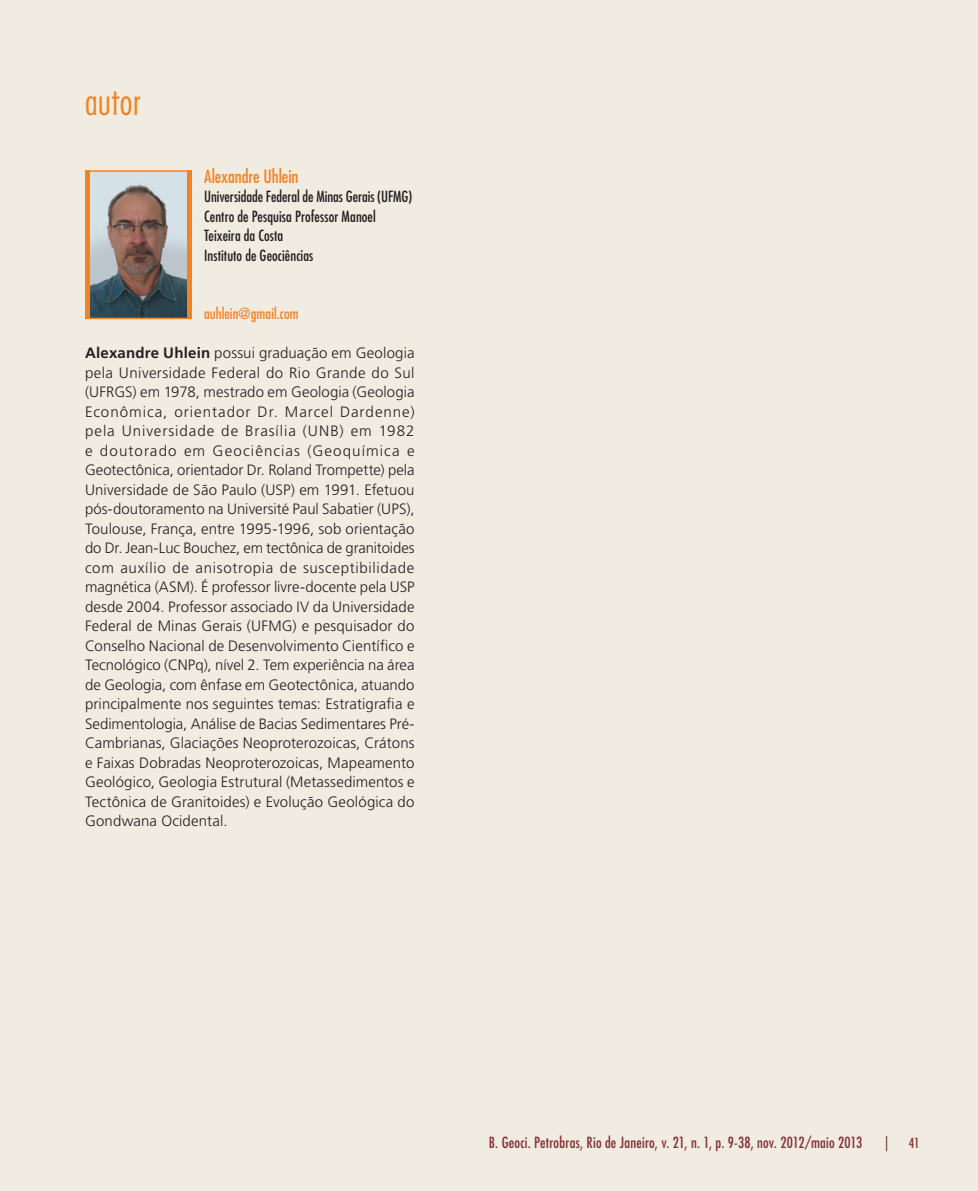
<style>
.page{position:relative;width:978px;height:1191px;background:#f1ece2}
.page>*{position:absolute;margin:0;border:0;box-sizing:border-box;transform-origin:0 0}
.t1{font:300 condensed 36px "Futura Std";letter-spacing:.015em;color:#f58220}
.t2{font:condensed 18px "Futura Std";color:#f58220}
.t3{font:300 15px/19.5px "Frutiger LT Std";letter-spacing:.01em;color:#231f20;text-align:justify}
.t4{font:condensed 15px/19.5px "Futura Std";letter-spacing:.005em;color:#231f20}
.t5{font:condensed 15px "Futura Std";letter-spacing:.015em;color:#843034}
.t6{font:condensed 15px "Futura Std";letter-spacing:.005em;color:#f58220}
.t7{font:condensed 13.5px "Futura Std";color:#843034}
.s1{font-weight:700}
</style>
<div class="page">
<img style="left:89px;top:173px;width:98px;height:143px">
<div style="left:85px;top:170px;width:106px;height:149px;border:2px solid #f58220"></div>
<hr style="left:85px;top:170px;width:4px;height:149px;background:#f58220">
<hr style="left:187px;top:170px;width:4px;height:149px;background:#f58220">
<h1 class="t1" style="left:85px;top:80px;width:57px">autor</h1>
<p class="t2" style="left:204px;top:165px;width:96px">Alexandre Uhlein</p>
<p class="t4" style="left:204px;top:187px;width:210px">Universidade Federal de Minas Gerais (UFMG)<br>Centro de Pesquisa Professor Manoel<br>Teixeira da Costa<br>Instituto de Geociências</p>
<p class="t6" style="left:204px;top:305px;width:96px">auhlein@gmail.com</p>
<p class="t3" style="left:85px;top:343px;width:331px"><span class="s1">Alexandre Uhlein</span> possui graduação em Geologia pela Universidade Federal do Rio Grande do Sul (UFRGS) em 1978, mestrado em Geologia (Geologia Econômica, orientador Dr. Marcel Dardenne) pela Universidade de Brasília (UNB) em 1982 e doutorado em Geociências (Geoquímica e Geotectônica, orientador Dr. Roland Trompette) pela Universidade de São Paulo (USP) em 1991. Efetuou pós-doutoramento na Université Paul Sabatier (UPS), Toulouse, França, entre 1995-1996, sob orientação do Dr. Jean-Luc Bouchez, em tectônica de granitoides com auxílio de anisotropia de susceptibilidade magnética (ASM). É professor livre-docente pela USP desde 2004. Professor associado IV da Universidade Federal de Minas Gerais (UFMG) e pesquisador do Conselho Nacional de Desenvolvimento Científico e Tecnológico (CNPq), nível 2. Tem experiência na área de Geologia, com ênfase em Geotectônica, atuando principalmente nos seguintes temas: Estratigrafia e Sedimentologia, Análise de Bacias Sedimentares Pré-Cambrianas, Glaciações Neoproterozoicas, Crátons e Faixas Dobradas Neoproterozoicas, Mapeamento Geológico, Geologia Estrutural (Metassedimentos e Tectônica de Granitoides) e Evolução Geológica do Gondwana Ocidental.</p>
<p class="t5" style="left:489px;top:1133px;width:375px">B. Geoci. Petrobras, Rio de Janeiro, v. 21, n. 1, p. 9-38, nov. 2012/maio 2013</p>
<p class="t5" style="left:885px;top:1133px;width:5px">|</p>
<p class="t7" style="left:909px;top:1135px;width:12px">41</p>
</div>
